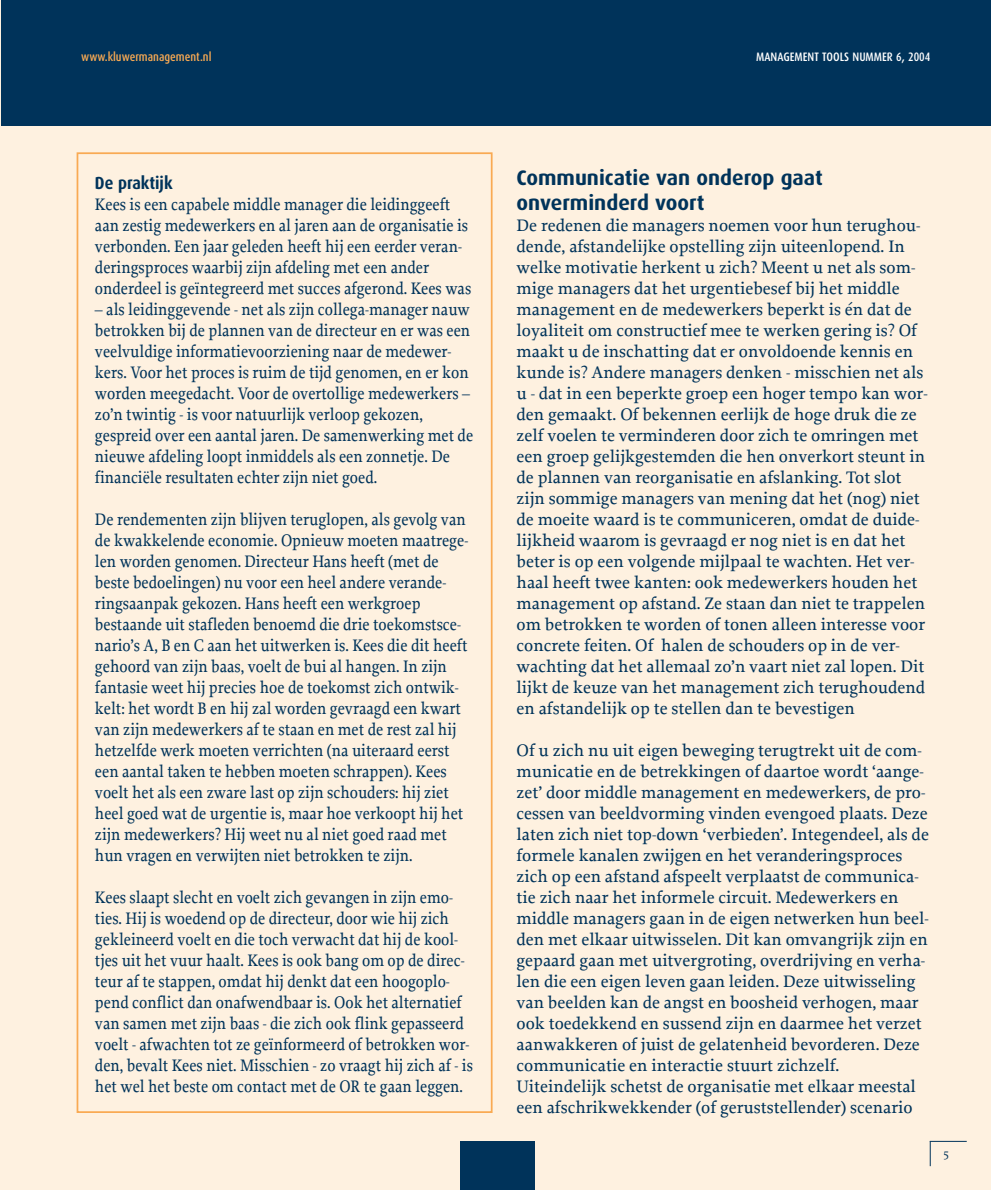
<style>
.page{position:relative;width:991px;height:1190px;background:#fff}
.page>*{position:absolute;margin:0;border:0;box-sizing:border-box;transform-origin:0 0}
.t1{font:700 21px/24.5px "Dax";color:#00335a}
.t2{font:500 17.5px/21px "Proforma";color:#00335a}
.t3{font:500 17.5px/21px "Proforma";color:#00335a;scale:.9 1}
.t4{font:700 17.5px "Dax";color:#00335a;scale:.9 1}
.t5{font:500 12.25px "Dax Condensed";color:#fff}
.t6{font:500 12.25px "Dax Condensed";color:#f9aa53}
.t7{font:500 12.25px "Proforma";color:#00335a}
</style>
<div class="page">
<div style="left:0;top:0;width:990px;height:1190px;background:#fef1e0"></div>
<div style="left:2px;top:0;width:988px;height:125px;background:#00335a"></div>
<hr style="left:929px;top:1141px;width:37px;height:1px;background:#00335a">
<svg style="left:929px;top:1141px;width:1px;height:25px"></svg>
<div style="left:460px;top:1141px;width:75px;height:49px;background:#00335a"></div>
<div style="left:77px;top:152px;width:415px;height:961px;border:2px solid #f9aa53"></div>
<p class="t6" style="left:81px;top:51px;width:132px">www.kluwermanagement.nl</p>
<p class="t5" style="left:756px;top:51px;width:176px">MANAGEMENT TOOLS NUMMER 6, 2004</p>
<p class="t4" style="left:95px;top:175px;width:88px">De praktijk</p>
<p class="t3" style="left:95px;top:196px;width:419px">Kees is een capabele middle manager die leidinggeeft aan zestig medewerkers en al jaren aan de organisatie is verbonden. Een jaar geleden heeft hij een eerder veran&shy;deringsproces waarbij zijn afdeling met een ander onderdeel is geïntegreerd met succes afgerond. Kees was</p>
<p class="t3" style="left:95px;top:301px;width:422px">– als leidinggevende - net als zijn collega-manager nauw betrokken bij de plannen van de directeur en er was een veelvuldige informatievoorziening naar de medewer&shy;kers. Voor het proces is ruim de tijd genomen, en er kon worden meegedacht. Voor de overtollige medewerkers – zo’n twintig - is voor natuurlijk verloop gekozen, gespreid over een aantal jaren. De samenwerking met de nieuwe afdeling loopt inmiddels als een zonnetje. De financiële resultaten echter zijn niet goed.</p>
<p class="t3" style="left:95px;top:511px;width:416px">De rendementen zijn blijven teruglopen, als gevolg van de kwakkelende economie. Opnieuw moeten maatrege&shy;len worden genomen. Directeur Hans heeft (met de beste bedoelingen) nu voor een heel andere verande&shy;ringsaanpak gekozen. Hans heeft een werkgroep bestaande uit stafleden benoemd die drie toekomstsce&shy;nario’s A, B en C aan het uitwerken is. Kees die dit heeft gehoord van zijn baas, voelt de bui al hangen. In zijn fantasie weet hij precies hoe de toekomst zich ontwik&shy;kelt: het wordt B en hij zal worden gevraagd een kwart van zijn medewerkers af te staan en met de rest zal hij hetzelfde werk moeten verrichten (na uiteraard eerst een aantal taken te hebben moeten schrappen). Kees voelt het als een zware last op zijn schouders: hij ziet heel goed wat de urgentie is, maar hoe verkoopt hij het zijn medewerkers? Hij weet nu al niet goed raad met hun vragen en verwijten niet betrokken te zijn.</p>
<p class="t3" style="left:95px;top:889px;width:421px">Kees slaapt slecht en voelt zich gevangen in zijn emo&shy;ties. Hij is woedend op de directeur, door wie hij zich gekleineerd voelt en die toch verwacht dat hij de kool&shy;tjes uit het vuur haalt. Kees is ook bang om op de direc&shy;teur af te stappen, omdat hij denkt dat een hoogoplo&shy;pend conflict dan onafwendbaar is. Ook het alternatief van samen met zijn baas - die zich ook flink gepasseerd voelt - afwachten tot ze geïnformeerd of betrokken wor&shy;den, bevalt Kees niet. Misschien - zo vraagt hij zich af - is het wel het beste om contact met de OR te gaan leggen.</p>
<p class="t1" style="left:516px;top:167px;width:308px">Communicatie van onderop gaat onverminderd voort</p>
<p class="t2" style="left:516px;top:217px;width:412px">De redenen die managers noemen voor hun terughou&shy;dende, afstandelijke opstelling zijn uiteenlopend. In welke motivatie herkent u zich? Meent u net als som&shy;mige managers dat het urgentiebesef bij het middle management en de medewerkers beperkt is én dat de loyaliteit om constructief mee te werken gering is? Of maakt u de inschatting dat er onvoldoende kennis en kunde is? Andere managers denken - misschien net als u - dat in een beperkte groep een hoger tempo kan wor&shy;den gemaakt. Of bekennen eerlijk de hoge druk die ze zelf voelen te verminderen door zich te omringen met een groep gelijkgestemden die hen onverkort steunt in de plannen van reorganisatie en afslanking. Tot slot zijn sommige managers van mening dat het (nog) niet de moeite waard is te communiceren, omdat de duide&shy;lijkheid waarom is gevraagd er nog niet is en dat het beter is op een volgende mijlpaal te wachten. Het ver&shy;haal heeft twee kanten: ook medewerkers houden het management op afstand. Ze staan dan niet te trappelen om betrokken te worden of tonen alleen interesse voor concrete feiten. Of halen de schouders op in de ver&shy;wachting dat het allemaal zo’n vaart niet zal lopen. Dit lijkt de keuze van het management zich terughoudend en afstandelijk op te stellen dan te bevestigen</p>
<p class="t2" style="left:516px;top:742px;width:414px">Of u zich nu uit eigen beweging terugtrekt uit de com&shy;municatie en de betrekkingen of daartoe wordt ‘aange&shy;zet’ door middle management en medewerkers, de pro&shy;cessen van beeldvorming vinden evengoed plaats. Deze laten zich niet top-down ‘verbieden’. Integendeel, als de formele kanalen zwijgen en het veranderingsproces zich op een afstand afspeelt verplaatst de communica&shy;tie zich naar het informele circuit. Medewerkers en middle managers gaan in de eigen netwerken hun beel&shy;den met elkaar uitwisselen. Dit kan omvangrijk zijn en gepaard gaan met uitvergroting, overdrijving en verha&shy;len die een eigen leven gaan leiden. Deze uitwisseling van beelden kan de angst en boosheid verhogen, maar ook toedekkend en sussend zijn en daarmee het verzet aanwakkeren of juist de gelatenheid bevorderen. Deze communicatie en interactie stuurt zichzelf.<br>Uiteindelijk schetst de organisatie met elkaar meestal een afschrikwekkender (of geruststellender) scenario</p>
<p class="t7" style="left:943px;top:1148px;width:8px">5</p>
</div>
